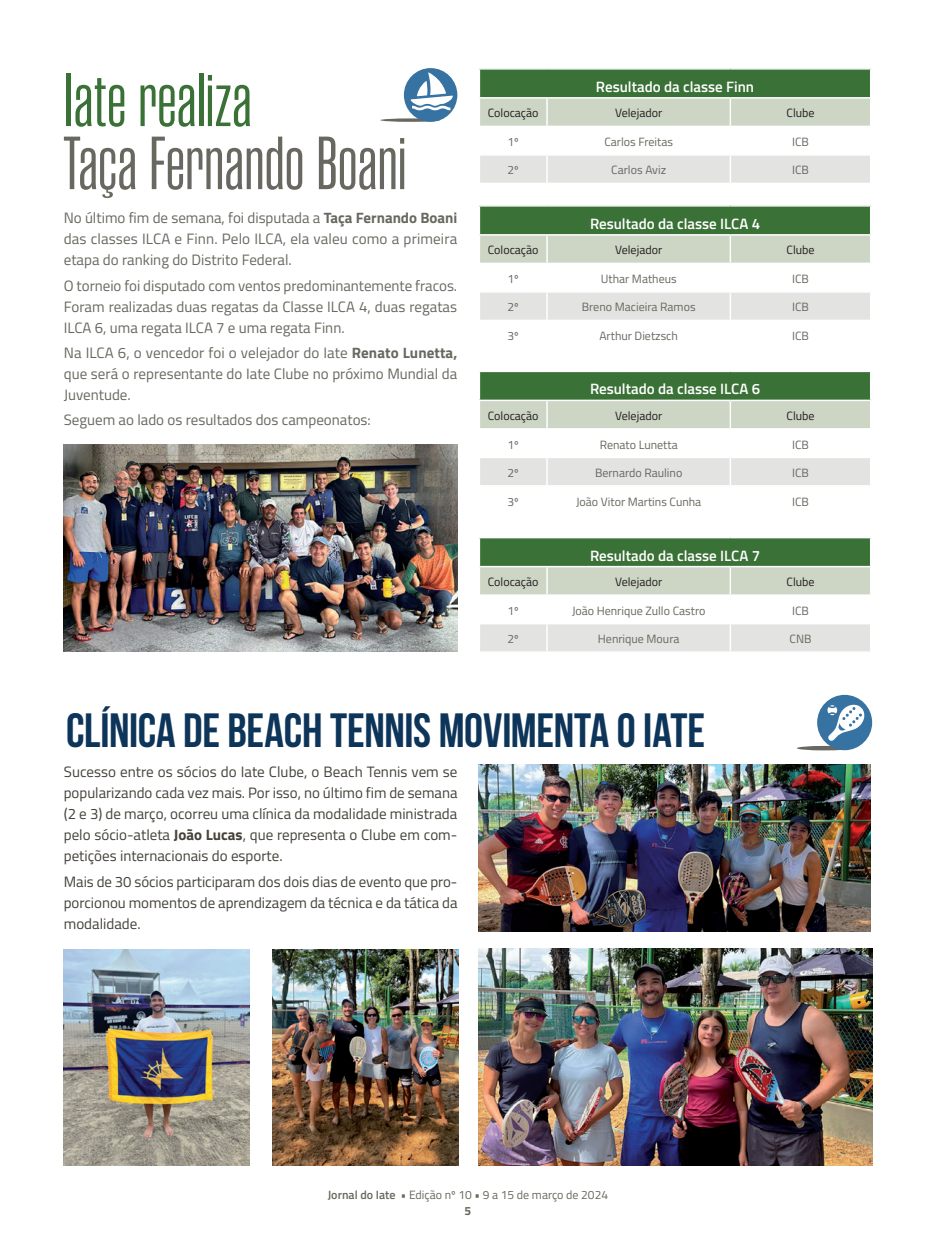
<style>
.page{position:relative;width:936px;height:1234px;background:#fff}
.page>*{position:absolute;margin:0;border:0;box-sizing:border-box;transform-origin:0 0}
.t1{font:75px "Rama Gothic M";color:#686860}
.t2{font:75px "Rama Gothic M";letter-spacing:.005em;color:#3a7136}
.t3{font:700 48px "Bebas Neue";letter-spacing:-.01em;color:#0d3459}
.t4{font:15px/21px "Titillium Web";color:#686860;text-align:justify}
.t5{font:15px/21px "Titillium Web";color:#444139;text-align:justify}
.t6{font:600 15px "Titillium Web";color:#fff}
.t7{font:12px/16.2px "Titillium Web";color:#686860;text-align:center}
.t8{font:12px "Titillium Web";color:#231f20}
.s1{font-weight:700}
.s2{font-weight:600}
</style>
<div class="page">
<img style="left:478px;top:764px;width:392px;height:167px">
<img style="left:478px;top:948px;width:394px;height:217px">
<img style="left:64px;top:949px;width:186px;height:216px">
<img style="left:272px;top:949px;width:186px;height:216px">
<img style="left:64px;top:444px;width:393px;height:207px">
<div style="left:479px;top:69px;width:391px;height:29px;background:#3a7136"></div>
<hr style="left:478px;top:68px;width:69px;height:2px;background:#fff">
<hr style="left:478px;top:70px;width:2px;height:27px;background:#fff">
<hr style="left:547px;top:68px;width:183px;height:2px;background:#fff">
<hr style="left:730px;top:68px;width:141px;height:2px;background:#fff">
<hr style="left:869px;top:70px;width:2px;height:27px;background:#fff">
<hr style="left:478px;top:97px;width:69px;height:2px;background:#fff">
<hr style="left:547px;top:97px;width:183px;height:2px;background:#fff">
<hr style="left:730px;top:97px;width:141px;height:2px;background:#fff">
<svg style="left:480px;top:98px;width:390px;height:84px"></svg>
<hr style="left:729px;top:156px;width:2px;height:26px;background:#fff">
<hr style="left:869px;top:156px;width:2px;height:26px;background:#fff">
<hr style="left:478px;top:154px;width:69px;height:2px;background:#fff">
<hr style="left:547px;top:154px;width:183px;height:2px;background:#fff">
<hr style="left:869px;top:127px;width:2px;height:27px;background:#fff">
<hr style="left:730px;top:154px;width:141px;height:2px;background:#fff">
<hr style="left:478px;top:126px;width:69px;height:1px;background:#fff">
<hr style="left:547px;top:126px;width:183px;height:1px;background:#fff">
<hr style="left:730px;top:126px;width:141px;height:1px;background:#fff">
<div style="left:479px;top:537px;width:391px;height:29px;background:#3a7136"></div>
<hr style="left:478px;top:536px;width:69px;height:2px;background:#fff">
<hr style="left:478px;top:538px;width:2px;height:27px;background:#fff">
<hr style="left:547px;top:536px;width:183px;height:2px;background:#fff">
<hr style="left:730px;top:536px;width:141px;height:2px;background:#fff">
<hr style="left:869px;top:538px;width:2px;height:27px;background:#fff">
<hr style="left:478px;top:565px;width:69px;height:2px;background:#fff">
<hr style="left:547px;top:565px;width:183px;height:2px;background:#fff">
<hr style="left:730px;top:565px;width:141px;height:2px;background:#fff">
<svg style="left:480px;top:566px;width:390px;height:85px"></svg>
<hr style="left:729px;top:624px;width:2px;height:27px;background:#fff">
<hr style="left:869px;top:624px;width:2px;height:27px;background:#fff">
<hr style="left:478px;top:622px;width:69px;height:2px;background:#fff">
<hr style="left:547px;top:622px;width:183px;height:2px;background:#fff">
<hr style="left:869px;top:595px;width:2px;height:27px;background:#fff">
<hr style="left:730px;top:622px;width:141px;height:2px;background:#fff">
<hr style="left:478px;top:594px;width:69px;height:1px;background:#fff">
<hr style="left:547px;top:594px;width:183px;height:1px;background:#fff">
<hr style="left:730px;top:594px;width:141px;height:1px;background:#fff">
<div style="left:479px;top:206px;width:391px;height:29px;background:#3a7136"></div>
<hr style="left:478px;top:206px;width:2px;height:28px;background:#fff">
<hr style="left:869px;top:206px;width:2px;height:28px;background:#fff">
<hr style="left:478px;top:234px;width:69px;height:1px;background:#fff">
<hr style="left:547px;top:234px;width:183px;height:1px;background:#fff">
<hr style="left:730px;top:234px;width:141px;height:1px;background:#fff">
<svg style="left:480px;top:235px;width:390px;height:85px"></svg>
<hr style="left:730px;top:319px;width:141px;height:2px;background:#fff">
<hr style="left:478px;top:291px;width:69px;height:1px;background:#fff">
<hr style="left:547px;top:291px;width:183px;height:1px;background:#fff">
<hr style="left:869px;top:264px;width:2px;height:27px;background:#fff">
<hr style="left:730px;top:291px;width:141px;height:1px;background:#fff">
<hr style="left:478px;top:262px;width:69px;height:2px;background:#fff">
<hr style="left:547px;top:262px;width:183px;height:2px;background:#fff">
<hr style="left:730px;top:262px;width:141px;height:2px;background:#fff">
<div style="left:479px;top:371px;width:391px;height:29px;background:#3a7136"></div>
<hr style="left:478px;top:370px;width:69px;height:2px;background:#fff">
<hr style="left:478px;top:372px;width:2px;height:27px;background:#fff">
<hr style="left:547px;top:370px;width:183px;height:2px;background:#fff">
<hr style="left:730px;top:370px;width:141px;height:2px;background:#fff">
<hr style="left:869px;top:372px;width:2px;height:27px;background:#fff">
<hr style="left:478px;top:399px;width:69px;height:2px;background:#fff">
<hr style="left:547px;top:399px;width:183px;height:2px;background:#fff">
<hr style="left:730px;top:399px;width:141px;height:2px;background:#fff">
<svg style="left:480px;top:400px;width:390px;height:85px"></svg>
<hr style="left:478px;top:456px;width:69px;height:2px;background:#fff">
<hr style="left:547px;top:456px;width:183px;height:2px;background:#fff">
<hr style="left:869px;top:429px;width:2px;height:27px;background:#fff">
<hr style="left:730px;top:456px;width:141px;height:2px;background:#fff">
<hr style="left:478px;top:428px;width:69px;height:1px;background:#fff">
<hr style="left:547px;top:428px;width:183px;height:1px;background:#fff">
<hr style="left:730px;top:428px;width:141px;height:1px;background:#fff">
<svg style="left:380px;top:118px;width:60px;height:4px"></svg>
<div style="left:404px;top:68px;width:53px;height:54px;background:#3773a2;border-radius:50%"></div>
<svg style="left:410px;top:72px;width:43px;height:38px"></svg>
<svg style="left:796px;top:745px;width:55px;height:5px"></svg>
<div style="left:817px;top:694px;width:55px;height:56px;background:#3773a2;border-radius:50%"></div>
<svg style="left:827px;top:704px;width:37px;height:37px"></svg>
<h1 class="t2" style="left:64px;top:63px;width:189px">Iate realiza</h1>
<h1 class="t1" style="left:64px;top:126px;width:344px">Taça Fernando Boani</h1>
<p class="t4" style="left:64px;top:207px;width:395px">No último fim de semana, foi disputada a <span class="s1">Taça Fernando Boani </span>das classes ILCA e Finn. Pelo ILCA, ela valeu como a primeira etapa do ranking do Distrito Federal.</p>
<p class="t4" style="left:64px;top:274px;width:395px">O torneio foi disputado com ventos predominantemente fracos.<br>Foram realizadas duas regatas da Classe ILCA 4, duas regatas ILCA 6, uma regata ILCA 7 e uma regata Finn.</p>
<p class="t4" style="left:64px;top:341px;width:395px">Na ILCA 6, o vencedor foi o velejador do Iate <span class="s1">Renato Lunetta, </span>que será o representante do Iate Clube no próximo Mundial da Juventude.</p>
<p class="t4" style="left:64px;top:408px;width:308px">Seguem ao lado os resultados dos campeonatos:</p>
<p class="t6" style="left:596px;top:75px;width:160px">Resultado da classe Finn</p>
<p class="t8" style="left:488px;top:104px;width:52px">Colocação</p>
<p class="t8" style="left:615px;top:104px;width:48px">Velejador</p>
<p class="t8" style="left:786px;top:104px;width:30px">Clube</p>
<p class="t7" style="left:507px;top:133px;width:13px">1º</p>
<p class="t7" style="left:604px;top:133px;width:70px">Carlos Freitas</p>
<p class="t7" style="left:792px;top:133px;width:18px">ICB</p>
<p class="t7" style="left:507px;top:161px;width:13px">2º</p>
<p class="t7" style="left:611px;top:161px;width:56px">Carlos Aviz</p>
<p class="t7" style="left:792px;top:161px;width:18px">ICB</p>
<p class="t6" style="left:590px;top:212px;width:171px">Resultado da classe ILCA 4</p>
<p class="t8" style="left:488px;top:241px;width:52px">Colocação</p>
<p class="t8" style="left:615px;top:241px;width:48px">Velejador</p>
<p class="t8" style="left:786px;top:241px;width:30px">Clube</p>
<p class="t7" style="left:507px;top:270px;width:13px">1º</p>
<p class="t7" style="left:600px;top:270px;width:77px">Uthar Matheus</p>
<p class="t7" style="left:792px;top:270px;width:18px">ICB</p>
<p class="t7" style="left:507px;top:298px;width:13px">2º</p>
<p class="t7" style="left:581px;top:298px;width:115px">Breno Macieira Ramos</p>
<p class="t7" style="left:792px;top:298px;width:18px">ICB</p>
<p class="t7" style="left:507px;top:327px;width:13px">3º</p>
<p class="t7" style="left:599px;top:327px;width:80px">Arthur Dietzsch</p>
<p class="t7" style="left:792px;top:327px;width:18px">ICB</p>
<p class="t6" style="left:590px;top:378px;width:171px">Resultado da classe ILCA 6</p>
<p class="t8" style="left:488px;top:407px;width:52px">Colocação</p>
<p class="t8" style="left:615px;top:407px;width:48px">Velejador</p>
<p class="t8" style="left:786px;top:407px;width:30px">Clube</p>
<p class="t7" style="left:507px;top:435px;width:13px">1º</p>
<p class="t7" style="left:599px;top:435px;width:79px">Renato Lunetta</p>
<p class="t7" style="left:792px;top:435px;width:18px">ICB</p>
<p class="t7" style="left:507px;top:464px;width:13px">2º</p>
<p class="t7" style="left:595px;top:464px;width:89px">Bernardo Raulino</p>
<p class="t7" style="left:792px;top:464px;width:18px">ICB</p>
<p class="t7" style="left:507px;top:492px;width:13px">3º</p>
<p class="t7" style="left:576px;top:492px;width:127px">João Vitor Martins Cunha</p>
<p class="t7" style="left:792px;top:492px;width:18px">ICB</p>
<p class="t6" style="left:590px;top:544px;width:171px">Resultado da classe ILCA 7</p>
<p class="t8" style="left:488px;top:573px;width:52px">Colocação</p>
<p class="t8" style="left:615px;top:573px;width:48px">Velejador</p>
<p class="t8" style="left:786px;top:573px;width:30px">Clube</p>
<p class="t7" style="left:507px;top:601px;width:13px">1º</p>
<p class="t7" style="left:572px;top:601px;width:135px">João Henrique Zullo Castro</p>
<p class="t7" style="left:792px;top:601px;width:18px">ICB</p>
<p class="t7" style="left:507px;top:630px;width:13px">2º</p>
<p class="t7" style="left:598px;top:630px;width:83px">Henrique Moura</p>
<p class="t7" style="left:789px;top:630px;width:24px">CNB</p>
<h2 class="t3" style="left:66px;top:703px;width:640px">CLÍNICA DE BEACH TENNIS MOVIMENTA O IATE</h2>
<p class="t5" style="left:64px;top:760px;width:395px">Sucesso entre os sócios do Iate Clube, o Beach Tennis vem se popularizando cada vez mais. Por isso, no último fim de semana (2 e 3) de março, ocorreu uma clínica da modalidade ministrada pelo sócio-atleta <span class="s1">João Lucas</span>, que representa o Clube em com&shy;petições internacionais do esporte.</p>
<p class="t5" style="left:64px;top:870px;width:395px">Mais de 30 sócios participaram dos dois dias de evento que pro&shy;porcionou momentos de aprendizagem da técnica e da tática da modalidade.</p>
<p class="t7" style="left:328px;top:1185px;width:282px"><span class="s2">Jornal do Iate •</span> Edição nº 10 • 9 a 15 de março de 2024<br><span class="s1">5</span></p>
</div>
